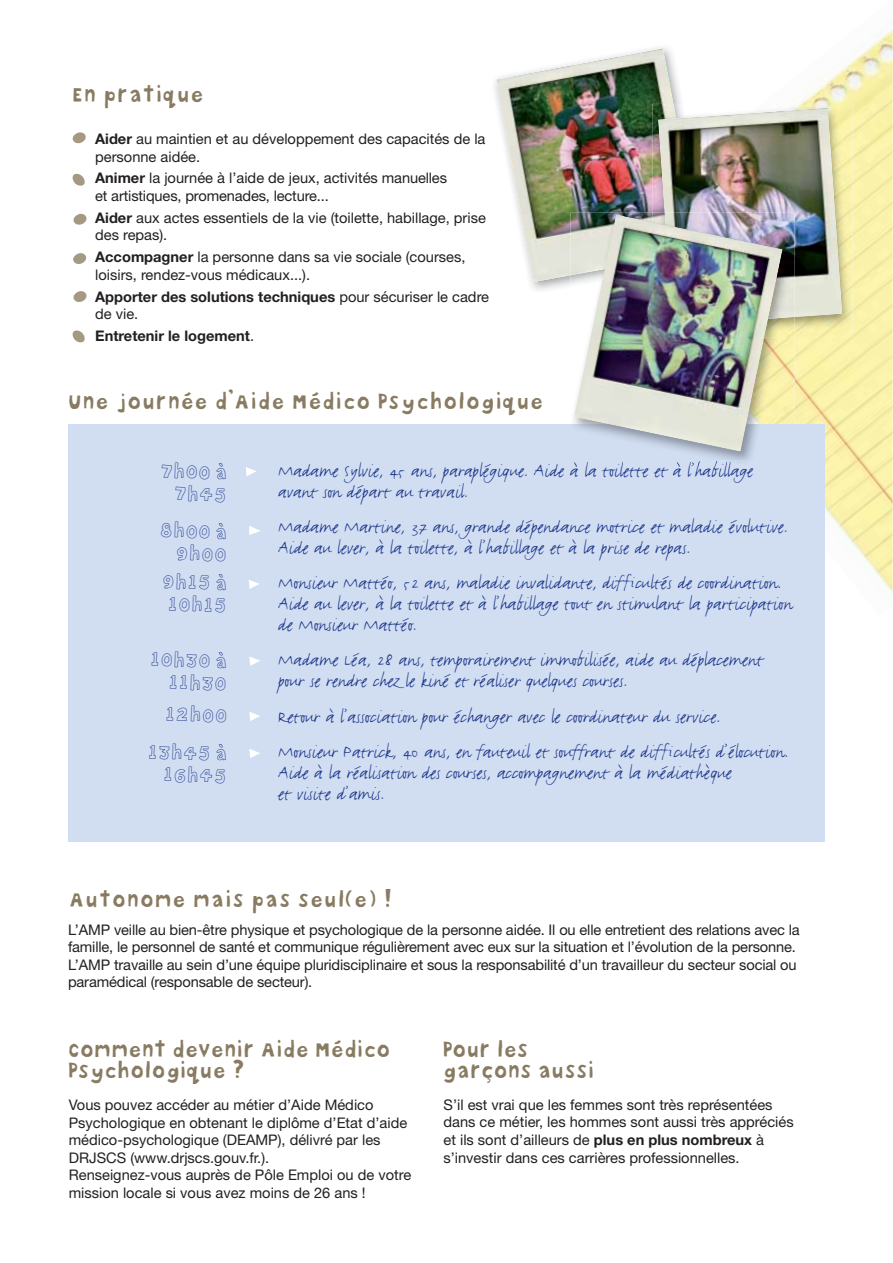
<style>
.page{position:relative;width:893px;height:1263px;background:#fff}
.page>*{position:absolute;margin:0;border:0;box-sizing:border-box;transform-origin:0 0}
.t1{font:21.15px "Bokka Solid";color:#887b61}
.t2{font:21.15px/21.1px "Bokka Solid";letter-spacing:-.03em;color:#887b61}
.t3{font:20.7px/20.7px "FF Justlefthand";color:#1e388c}
.t4{font:18.75px/22.4px "Bokka Outline";color:#1e388c;text-align:right}
.t5{font:14.7px/17.5px "Helvetica Neue LT Std";color:#231f20}
.t6{font:700 14.7px/17.5px "Helvetica Neue LT Std";color:#231f20}
.s1{font-weight:700}
.s2{font-weight:400}
</style>
<div class="page">
<img style="left:793px;top:29px;width:100px;height:565px">
<svg style="left:72px;top:132px;width:14px;height:12px"></svg>
<svg style="left:73px;top:213px;width:14px;height:12px"></svg>
<svg style="left:73px;top:291px;width:14px;height:11px"></svg>
<svg style="left:73px;top:253px;width:14px;height:11px"></svg>
<svg style="left:72px;top:173px;width:13px;height:13px"></svg>
<svg style="left:72px;top:330px;width:13px;height:13px"></svg>
<div style="left:68px;top:424px;width:757px;height:418px;background:#d1ddf1"></div>
<svg style="left:246px;top:467px;width:11px;height:9px"></svg>
<svg style="left:249px;top:526px;width:11px;height:9px"></svg>
<svg style="left:249px;top:580px;width:10px;height:9px"></svg>
<svg style="left:249px;top:656px;width:11px;height:10px"></svg>
<svg style="left:249px;top:712px;width:11px;height:9px"></svg>
<svg style="left:249px;top:749px;width:11px;height:9px"></svg>
<img style="left:494px;top:47px;width:187px;height:243px">
<img style="left:496px;top:48px;width:177px;height:234px">
<img style="left:790px;top:104px;width:62px;height:234px">
<img style="left:676px;top:104px;width:5px;height:4px">
<img style="left:652px;top:104px;width:24px;height:109px">
<img style="left:658px;top:108px;width:184px;height:209px">
<img style="left:783px;top:338px;width:11px;height:86px">
<img style="left:574px;top:461px;width:176px;height:4px">
<img style="left:570px;top:276px;width:4px;height:14px">
<img style="left:570px;top:213px;width:82px;height:63px">
<img style="left:783px;top:326px;width:11px;height:12px">
<img style="left:652px;top:213px;width:13px;height:1px">
<img style="left:665px;top:213px;width:129px;height:113px">
<img style="left:574px;top:214px;width:209px;height:238px">
<h1 class="t1" style="left:72px;top:84px;width:134px">En pratique</h1>
<p class="t5" style="left:95px;top:131px;width:392px"><span class="s1">Aider</span> au maintien et au développement des capacités de la personne aidée.</p>
<p class="t5" style="left:95px;top:171px;width:353px"><span class="s1">Animer</span> la journée à l’aide de jeux, activités manuelles et artistiques, promenades, lecture...</p>
<p class="t5" style="left:95px;top:210px;width:392px"><span class="s1">Aider</span> aux actes essentiels de la vie (toilette, habillage, prise des repas).</p>
<p class="t5" style="left:95px;top:249px;width:372px"><span class="s1">Accompagner</span> la personne dans sa vie sociale (courses, loisirs, rendez-vous médicaux...).</p>
<p class="t6" style="left:95px;top:289px;width:395px">Apporter des solutions techniques <span class="s2">pour sécuriser le cadre de vie.</span></p>
<p class="t6" style="left:95px;top:328px;width:160px">Entretenir le logement<span class="s2">.</span></p>
<h1 class="t1" style="left:68px;top:392px;width:478px">Une journée d’Aide Médico Psychologique</h1>
<p class="t4" style="left:161px;top:459px;width:69px;rotate:2deg">7h00 à<br>7h45</p>
<p class="t4" style="left:161px;top:519px;width:69px;rotate:2deg">8h00 à<br>9h00</p>
<p class="t4" style="left:163px;top:570px;width:67px;text-align:center;rotate:2deg">9h15 à<br>10h15</p>
<p class="t4" style="left:151px;top:648px;width:79px;rotate:2deg">10h30 à<br>11h30</p>
<p class="t4" style="left:150px;top:694px;width:81px;line-height:38.4px;rotate:2deg">12h00<br>13h45 à</p>
<p class="t4" style="left:164px;top:763px;width:65px;rotate:2deg">16h45</p>
<h2 class="t3" style="left:278px;top:463px;width:476px">Madame Sylvie, 45 ans, paraplégique. Aide à la toilette et à l’habillage avant son départ au travail.</h2>
<h2 class="t3" style="left:278px;top:519px;width:511px">Madame Martine, 37 ans, grande dépendance motrice et maladie évolutive.<br>Aide au lever, à la toilette, à l’habillage et à la prise de repas.</h2>
<h2 class="t3" style="left:278px;top:575px;width:516px">Monsieur Mattéo, 52 ans, maladie invalidante, difficultés de coordination.<br>Aide au lever, à la toilette et à l’habillage tout en stimulant la participation de Monsieur Mattéo.</h2>
<h2 class="t3" style="left:278px;top:652px;width:487px">Madame Léa, 28 ans, temporairement immobilisée, aide au déplacement pour se rendre chez le kiné et réaliser quelques courses.</h2>
<h2 class="t3" style="left:278px;top:701px;width:512px;line-height:35.5px">Retour à l’association pour échanger avec le coordinateur du service.<br>Monsieur Patrick, 40 ans, en fauteuil et souffrant de difficultés d’élocution.</h2>
<h2 class="t3" style="left:278px;top:765px;width:455px">Aide à la réalisation des courses, accompagnement à la médiathèque et visite d’amis.</h2>
<h1 class="t1" style="left:69px;top:890px;width:325px">Autonome mais pas seul(e) !</h1>
<p class="t5" style="left:68px;top:922px;width:733px">L’AMP veille au bien-être physique et psychologique de la personne aidée. Il ou elle entretient des relations avec la famille, le personnel de santé et communique régulièrement avec eux sur la situation et l’évolution de la personne.<br>L’AMP travaille au sein d’une équipe pluridisciplinaire et sous la responsabilité d’un travailleur du secteur social ou paramédical (responsable de secteur).</p>
<h1 class="t2" style="left:68px;top:1041px;width:325px">Comment devenir Aide Médico<br>Psychologique ?</h1>
<p class="t5" style="left:69px;top:1097px;width:344px">Vous pouvez accéder au métier d’Aide Médico Psychologique en obtenant le diplôme d’Etat d’aide médico-psychologique (DEAMP), délivré par les DRJSCS (www.drjscs.gouv.fr.).<br>Renseignez-vous auprès de Pôle Emploi ou de votre mission locale si vous avez moins de 26 ans !</p>
<h1 class="t2" style="left:443px;top:1041px;width:154px">Pour les garçons aussi</h1>
<p class="t5" style="left:443px;top:1097px;width:352px">S’il est vrai que les femmes sont très représentées dans ce métier, les hommes sont aussi très appréciés et ils sont d’ailleurs de <span class="s1">plus en plus nombreux</span> à s’investir dans ces carrières professionnelles.</p>
</div>
